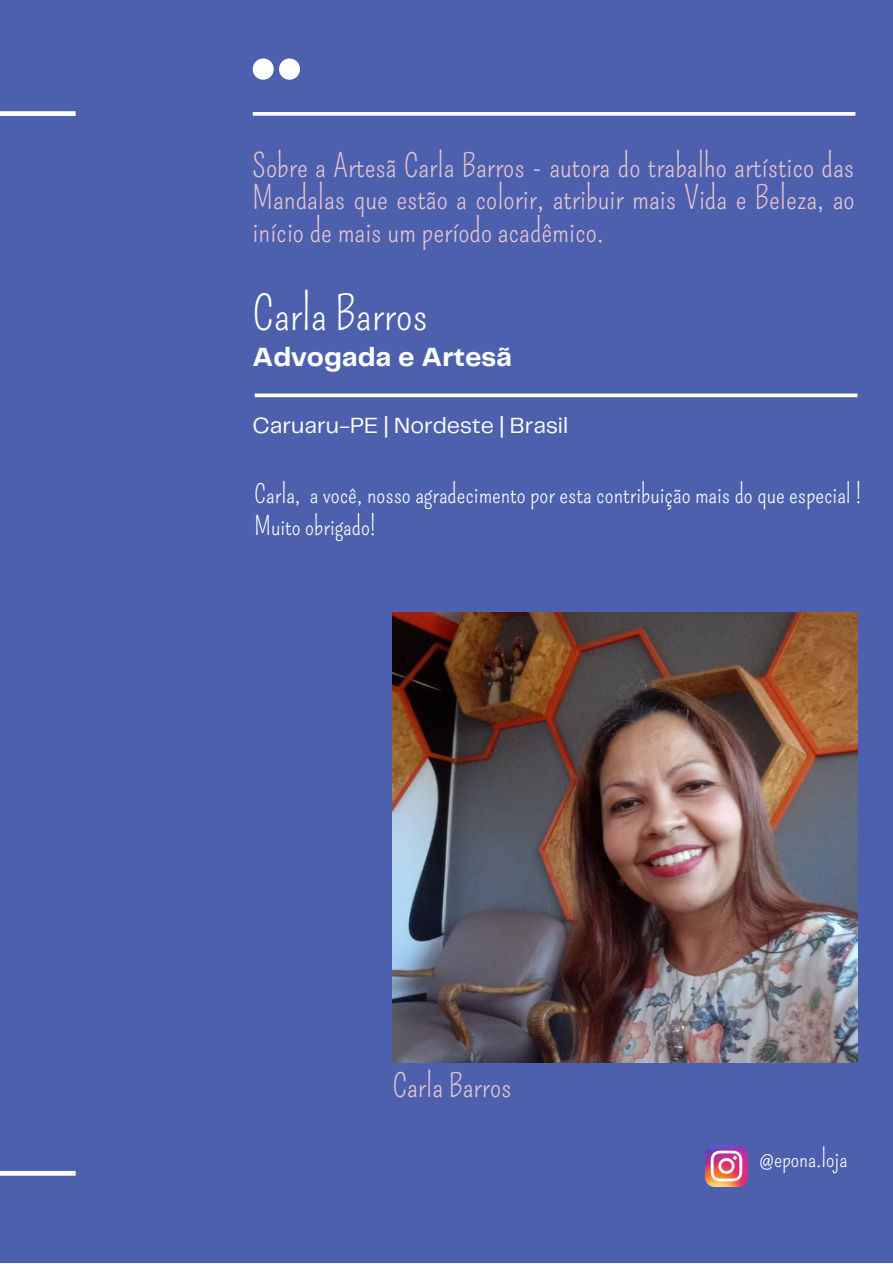
<style>
.page{position:relative;width:893px;height:1264px;background:#fff}
.page>*{position:absolute;margin:0;border:0;box-sizing:border-box;transform-origin:0 0}
.t1{font:46.8px "Pompiere";color:#fff}
.t2{font:31.95px/32.5px "Pompiere";color:#e5c5d0;text-align:justify}
.t3{font:700 27.3px "Telegraf";color:#fff}
.t4{font:25.5px/31.5px "Pompiere";color:#fff}
.t5{font:24px "Pompiere";color:#fff}
.t6{font:22.8px "Telegraf";color:#fff}
</style>
<div class="page">
<div style="left:0;top:0;width:892px;height:1262px;background:#4d60ae"></div>
<svg style="left:253px;top:58px;width:47px;height:22px"></svg>
<svg style="left:253px;top:112px;width:602px;height:4px"></svg>
<svg style="left:255px;top:393px;width:602px;height:4px"></svg>
<svg style="left:0;top:1170px;width:76px;height:5px"></svg>
<img style="left:392px;top:613px;width:465px;height:449px">
<svg style="left:0;top:111px;width:76px;height:5px"></svg>
<img style="left:705px;top:1145px;width:42px;height:41px">
<p class="t2" style="left:252px;top:150px;width:603px">Sobre a Artesã Carla Barros - autora do trabalho artístico das Mandalas que estão a colorir, atribuir mais Vida e Beleza, ao início de mais um período acadêmico.</p>
<h1 class="t1" style="left:253px;top:286px;width:176px">Carla Barros</h1>
<p class="t3" style="left:252px;top:345px;width:261px">Advogada e Artesã</p>
<p class="t6" style="left:252px;top:416px;width:317px">Caruaru-PE | Nordeste | Brasil</p>
<p class="t4" style="left:254px;top:479px;width:608px">Carla, a você, nosso agradecimento por esta contribuição mais do que especial !<br>Muito obrigado!</p>
<p class="t2" style="left:392px;top:1069px;width:120px">Carla Barros</p>
<p class="t5" style="left:759px;top:1144px;width:90px">@epona.loja</p>
</div>
